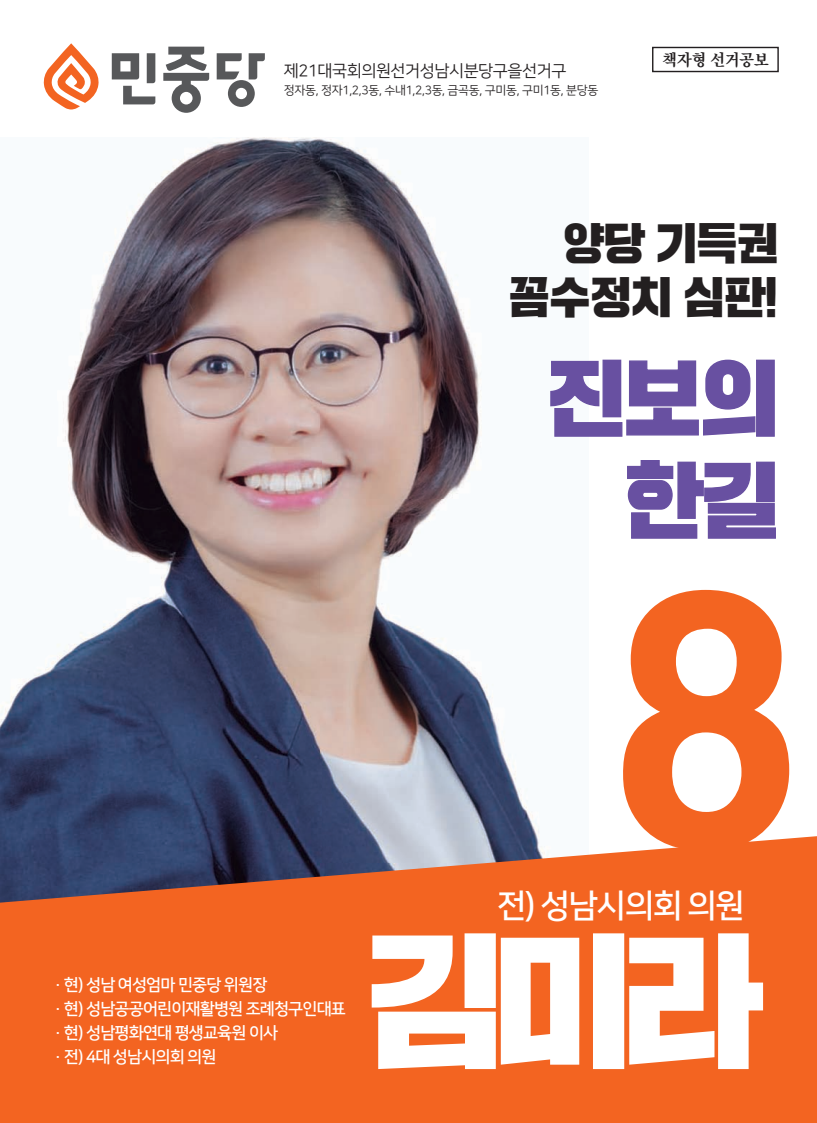
<style>
.page{position:relative;width:817px;height:1123px;background:#fff}
.page>*{position:absolute;margin:0;border:0;box-sizing:border-box;transform-origin:0 0}
.t1{font:325.65px "H Ygtr E";color:#f36421}
.t2{font:146.1px "SD Gd Gothic";color:#fff;scale:.95 1}
.t3{font:81.6px/102px "SD Gd Gothic";color:#6850a1;text-align:right;scale:.95 1}
.t4{font:43.2px/54px "SD Gd Gothic";letter-spacing:-.01em;color:#231f20;text-align:right;scale:.95 1}
.t5{font:32.55px "Nanum Square B";letter-spacing:-.05em;color:#fff}
.t6{font:16.5px/24px "Nanum Square B";letter-spacing:-.05em;color:#fff}
.t7{font:16.5px "Nanum Square R";letter-spacing:-.025em;color:#231f20}
.t8{font:16.2px "Title 3";color:#231f20}
.t9{font:12px "Nanum Square R";letter-spacing:-.025em;color:#231f20}
</style>
<div class="page">
<img style="left:0;top:137px;width:539px;height:699px">
<svg style="left:0;top:836px;width:816px;height:287px;background:#e1642c"></svg>
<div style="left:652px;top:47px;width:126px;height:25px;border:1px solid #231f20"></div>
<svg style="left:112px;top:53px;width:43px;height:51px"></svg>
<svg style="left:217px;top:53px;width:48px;height:54px"></svg>
<svg style="left:163px;top:47px;width:46px;height:66px"></svg>
<svg style="left:43px;top:43px;width:56px;height:66px"></svg>
<svg style="left:550px;top:359px;width:225px;height:78px"></svg>
<svg style="left:627px;top:460px;width:149px;height:79px"></svg>
<p class="t7" style="left:284px;top:63px;width:284px">제21대국회의원선거성남시분당구을선거구</p>
<p class="t9" style="left:284px;top:84px;width:316px">정자동, 정자1,2,3동, 수내1,2,3동, 금곡동, 구미동, 구미1동, 분당동</p>
<p class="t8" style="left:662px;top:52px;width:108px">책자형 선거공보</p>
<h3 class="t4" style="left:509px;top:216px;width:285px">양당 기득권 꼼수정치 심판!</h3>
<h3 class="t3" style="left:547px;top:347px;width:245px">진보의 한길</h3>
<h1 class="t1" style="left:604px;top:566px;width:205px">8</h1>
<p class="t6" style="left:55px;top:973px;width:293px">· 현) 성남 여성엄마 민중당 위원장<br>· 현) 성남공공어린이재활병원 조례청구인대표 · 현) 성남평화연대 평생교육원 이사<br>· 전) 4대 성남시의회 의원</p>
<h3 class="t5" style="left:496px;top:888px;width:250px">전) 성남시의회 의원</h3>
<h2 class="t2" style="left:364px;top:927px;width:418px">김미라</h2>
</div>
